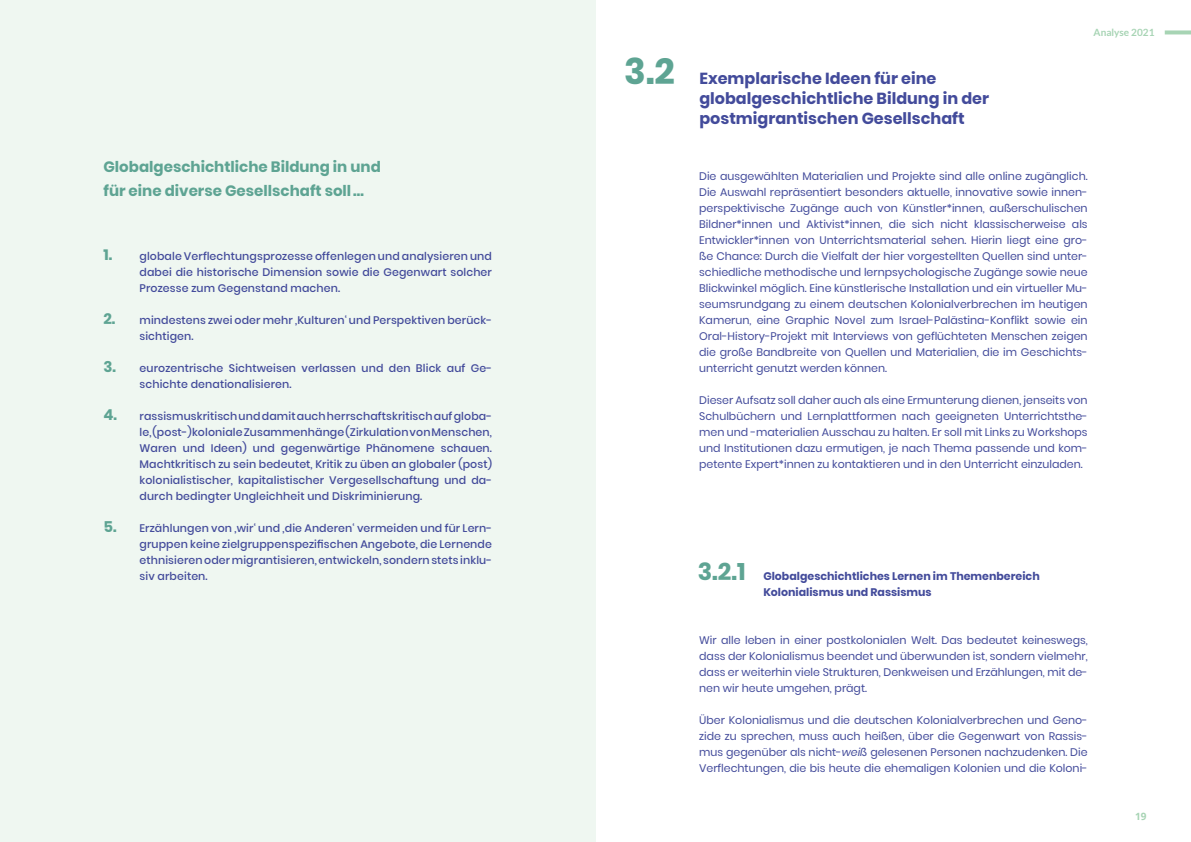
<style>
.page{position:relative;width:1191px;height:842px;background:#fff}
.page>*{position:absolute;margin:0;border:0;box-sizing:border-box;transform-origin:0 0}
.t1{font:700 36px "Poppins";color:#5ea493}
.t2{font:700 24px "Poppins";color:#5ea493}
.t3{font:700 16px/20px "Poppins";color:#434b9b}
.t4{font:700 15px/24px "Poppins";color:#5ea493}
.t5{font:11px/16px "Poppins";color:#434b9b;text-align:justify}
.t6{font:500 11px/16px "Poppins";letter-spacing:.01em;color:#434b9b;text-align:justify}
.t7{font:700 11px/16px "Poppins";color:#434b9b}
.t8{font:700 10px "Lato";color:#a7d4b4}
.t9{font:700 10px "Noto Sans";color:#a7d4b4}
.s1{font-weight:700;font-size:15px;color:#5ea493}
.s2{font-style:italic}
</style>
<div class="page">
<svg style="left:1164px;top:30px;width:27px;height:4px"></svg>
<div style="left:0;top:0;width:595px;height:842px;background:#eff7f1"></div>
<h3 class="t4" style="left:103px;top:154px;width:279px">Globalgeschichtliche Bildung in und für eine diverse Gesellschaft soll…</h3>
<p class="t6" style="left:139px;top:248px;width:354px;text-indent:-36px"><span class="s1">1.</span> globale Verflechtungsprozesse offenlegen und analysieren und dabei die historische Dimension sowie die Gegenwart solcher Prozesse zum Gegenstand machen.</p>
<p class="t6" style="left:139px;top:312px;width:354px;text-indent:-36px"><span class="s1">2.</span> mindestens zwei oder mehr ‚Kulturen‘ und Perspektiven berück&shy;sichtigen.</p>
<p class="t6" style="left:139px;top:360px;width:354px;text-indent:-36px"><span class="s1">3.</span> eurozentrische Sichtweisen verlassen und den Blick auf Ge&shy;schichte denationalisieren.</p>
<p class="t6" style="left:139px;top:408px;width:354px;text-indent:-36px"><span class="s1">4.</span> rassismuskritisch und damit auch herrschaftskritisch auf globa&shy;le, (post-)koloniale Zusammenhänge (Zirkulation von Menschen, Waren und Ideen) und gegenwärtige Phänomene schauen.<br>Machtkritisch zu sein bedeutet, Kritik zu üben an globaler (post) kolonialistischer, kapitalistischer Vergesellschaftung und da&shy;durch bedingter Ungleichheit und Diskriminierung.</p>
<p class="t6" style="left:139px;top:520px;width:354px;text-indent:-36px"><span class="s1">5.</span> Erzählungen von ‚wir‘ und ‚die Anderen‘ vermeiden und für Lern&shy;gruppen keine zielgruppenspezifischen Angebote, die Lernende ethnisieren oder migrantisieren, entwickeln, sondern stets inklu&shy;siv arbeiten.</p>
<h1 class="t1" style="left:624px;top:51px;width:52px">3.2</h1>
<h3 class="t3" style="left:699px;top:69px;width:291px">Exemplarische Ideen für eine globalgeschichtliche Bildung in der postmigrantischen Gesellschaft</h3>
<p class="t8" style="left:1093px;top:26px;width:62px">Analyse 2021</p>
<p class="t5" style="left:699px;top:168px;width:390px">Die ausgewählten Materialien und Projekte sind alle online zugänglich.<br>Die Auswahl repräsentiert besonders aktuelle, innovative sowie innen&shy;perspektivische Zugänge auch von Künstler*innen, außerschulischen Bildner*innen und Aktivist*innen, die sich nicht klassischerweise als Entwickler*innen von Unterrichtsmaterial sehen. Hierin liegt eine gro&shy;ße Chance: Durch die Vielfalt der hier vorgestellten Quellen sind unter&shy;schiedliche methodische und lernpsychologische Zugänge sowie neue Blickwinkel möglich. Eine künstlerische Installation und ein virtueller Mu&shy;seumsrundgang zu einem deutschen Kolonialverbrechen im heutigen Kamerun, eine Graphic Novel zum Israel-Palästina-Konflikt sowie ein Oral-History-Projekt mit Interviews von geflüchteten Menschen zeigen die große Bandbreite von Quellen und Materialien, die im Geschichts&shy;unterricht genutzt werden können.</p>
<p class="t5" style="left:699px;top:392px;width:390px">Dieser Aufsatz soll daher auch als eine Ermunterung dienen, jenseits von Schulbüchern und Lernplattformen nach geeigneten Unterrichtsthe&shy;men und -materialien Ausschau zu halten. Er soll mit Links zu Workshops und Institutionen dazu ermutigen, je nach Thema passende und kom&shy;petente Expert*innen zu kontaktieren und in den Unterricht einzuladen.</p>
<h2 class="t2" style="left:697px;top:558px;width:49px">3.2.1</h2>
<p class="t7" style="left:763px;top:568px;width:278px">Globalgeschichtliches Lernen im Themenbereich<br>Kolonialismus und Rassismus</p>
<p class="t5" style="left:699px;top:632px;width:390px">Wir alle leben in einer postkolonialen Welt. Das bedeutet keineswegs, dass der Kolonialismus beendet und überwunden ist, sondern vielmehr, dass er weiterhin viele Strukturen, Denkweisen und Erzählungen, mit de&shy;nen wir heute umgehen, prägt.</p>
<p class="t5" style="left:699px;top:712px;width:390px">Über Kolonialismus und die deutschen Kolonialverbrechen und Geno&shy;zide zu sprechen, muss auch heißen, über die Gegenwart von Rassis&shy;mus gegenüber als nicht-<span class="s2">weiß</span> gelesenen Personen nachzudenken. Die Verflechtungen, die bis heute die ehemaligen Kolonien und die Koloni-</p>
<p class="t9" style="left:1135px;top:809px;width:13px">19</p>
</div>
